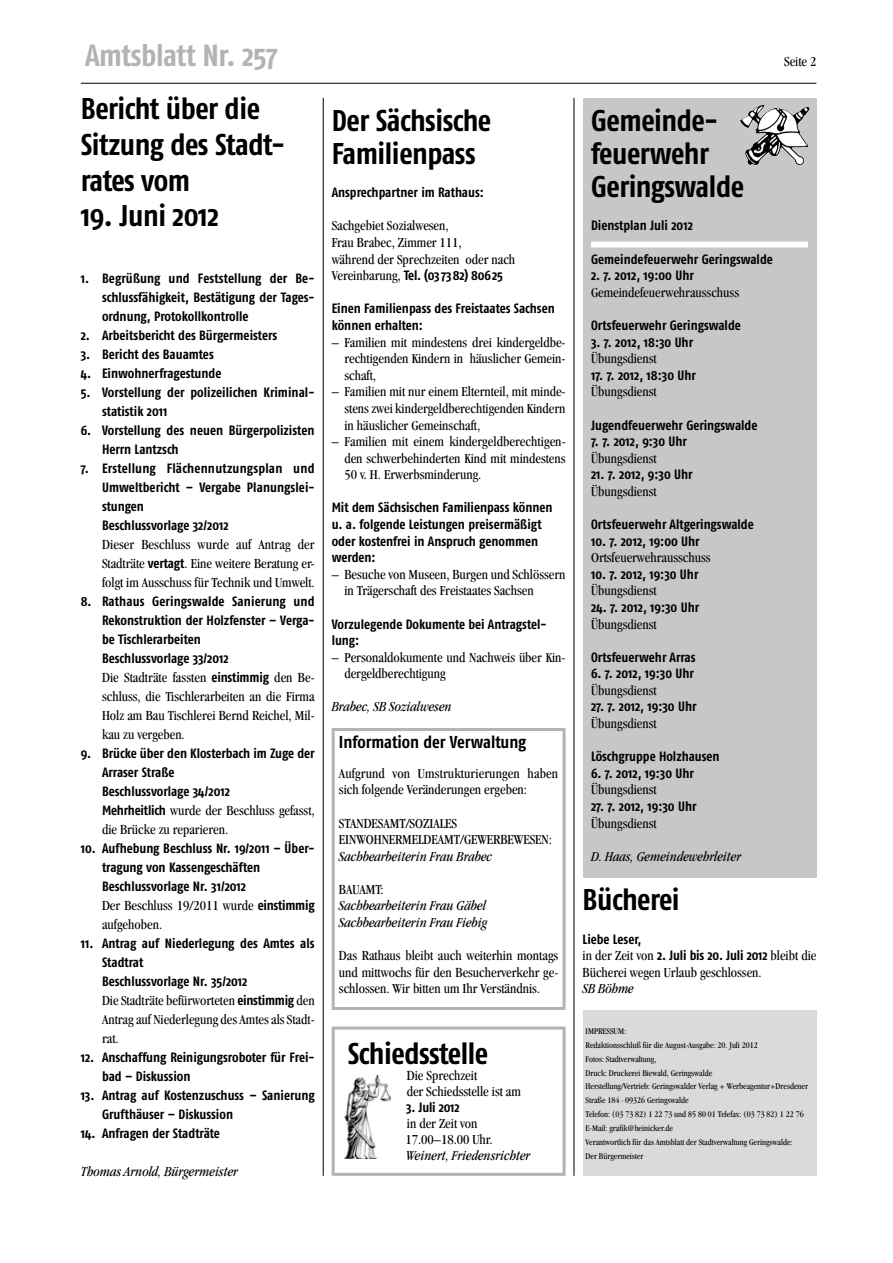
<style>
.page{position:relative;width:893px;height:1263px;background:#fff}
.page>*{position:absolute;margin:0;border:0;box-sizing:border-box;transform-origin:0 0}
.t1{font:700 30.6px "Fago Co";letter-spacing:-.015em;color:#b1b3b4}
.t2{font:700 30px/33.2px "Fago Co";letter-spacing:-.015em;color:#000}
.t3{font:700 17.25px "Fago Co";letter-spacing:-.005em;color:#000}
.t4{font:condensed 14.25px/16.6px "Garamond";color:#000}
.t5{font:italic condensed 14.25px/16.6px "Garamond";color:#000}
.t6{font:700 13.5px/19px "Fago Co";color:#000}
.t7{font:condensed 9px/14px "Garamond";color:#000}
.s1{font-family:"Fago Co";font-weight:700;font-stretch:normal;font-size:13.5px}
.s2{font-family:"Garamond";font-weight:400;font-stretch:condensed;font-size:14.25px}
</style>
<div class="page">
<hr style="left:81px;top:83px;width:735px;height:1px;background:#000">
<div style="left:583px;top:1010px;width:233px;height:166px;background:#d9dadb"></div>
<div style="left:332px;top:1026px;width:234px;height:150px;border:3px solid #b1b3b4"></div>
<img style="left:344px;top:1076px;width:46px;height:82px">
<div style="left:583px;top:98px;width:233px;height:779px;background:#c6c7c8"></div>
<img style="left:740px;top:105px;width:26px;height:60px">
<div style="left:591px;top:241px;width:217px;height:6px;background:#fff"></div>
<hr style="left:574px;top:98px;width:1px;height:1078px;background:#000">
<hr style="left:323px;top:98px;width:1px;height:1078px;background:#000">
<div style="left:332px;top:728px;width:234px;height:282px;border:3px solid #b1b3b4"></div>
<h1 class="t1" style="left:85px;top:37px;width:194px">Amtsblatt Nr. 257</h1>
<h2 class="t2" style="left:81px;top:91px;width:206px;line-height:35.5px">Bericht über die<br>Sitzung des Stadt&shy;rates vom</h2>
<h2 class="t2" style="left:81px;top:199px;width:140px">19. Juni 2012</h2>
<p class="t6" style="left:102px;top:269px;width:214px;text-align:justify;text-indent:-21px">1. Begrüßung und Feststellung der Be&shy;schlussfähigkeit, Bestätigung der Tages&shy;ordnung, Protokollkontrolle</p>
<p class="t6" style="left:81px;top:326px;width:198px">2. Arbeitsbericht des Bürgermeisters</p>
<p class="t6" style="left:81px;top:345px;width:134px">3. Bericht des Bauamtes</p>
<p class="t6" style="left:81px;top:364px;width:142px">4. Einwohnerfragestunde</p>
<p class="t6" style="left:102px;top:383px;width:214px;text-indent:-21px">5. Vorstellung der polizeilichen Kriminal&shy;statistik 2011</p>
<p class="t6" style="left:102px;top:421px;width:214px;text-indent:-21px">6. Vorstellung des neuen Bürgerpolizisten<br>Herrn Lantzsch</p>
<p class="t6" style="left:102px;top:459px;width:214px;text-indent:-21px">7. Erstellung Flächennutzungsplan und<br>Umweltbericht – Vergabe Planungslei&shy;stungen<br>Beschlussvorlage 32/2012</p>
<p class="t4" style="left:102px;top:535px;width:214px;line-height:19px;text-align:justify">Dieser Beschluss wurde auf Antrag der Stadträte <span class="s1">vertagt</span>. Eine weitere Beratung er&shy;folgt im Ausschuss für Technik und Umwelt.</p>
<p class="t6" style="left:102px;top:592px;width:214px;text-indent:-21px">8. Rathaus Geringswalde Sanierung und<br>Rekonstruktion der Holzfenster – Verga&shy;be Tischlerarbeiten<br>Beschlussvorlage 33/2012</p>
<p class="t4" style="left:102px;top:668px;width:214px;line-height:19px;text-align:justify">Die Stadträte fassten <span class="s1">einstimmig</span> den Be&shy;schluss, die Tischlerarbeiten an die Firma Holz am Bau Tischlerei Bernd Reichel, Mil&shy;kau zu vergeben.</p>
<p class="t6" style="left:102px;top:743px;width:214px;text-indent:-21px">9. Brücke über den Klosterbach im Zuge der<br>Arraser Straße<br>Beschlussvorlage 34/2012</p>
<p class="t4" style="left:102px;top:801px;width:214px;line-height:19px"><span class="s1">Mehrheitlich</span> wurde der Beschluss gefasst, die Brücke zu reparieren.</p>
<p class="t6" style="left:102px;top:838px;width:214px;text-indent:-21px">10. Aufhebung Beschluss Nr. 19/2011 – Über&shy;tragung von Kassengeschäften<br>Beschlussvorlage Nr. 31/2012</p>
<p class="t4" style="left:102px;top:896px;width:214px;line-height:19px">Der Beschluss 19/2011 wurde <span class="s1">einstimmig </span>aufgehoben.</p>
<p class="t6" style="left:102px;top:933px;width:214px;text-indent:-21px">11. Antrag auf Niederlegung des Amtes als<br>Stadtrat<br>Beschlussvorlage Nr. 35/2012</p>
<p class="t4" style="left:102px;top:991px;width:214px;line-height:19px;text-align:justify">Die Stadträte befürworteten <span class="s1">einstimmig</span> den Antrag auf Niederlegung des Amtes als Stadt&shy;rat.</p>
<p class="t6" style="left:102px;top:1047px;width:214px;text-indent:-21px">12. Anschaffung Reinigungsroboter für Frei&shy;bad – Diskussion</p>
<p class="t6" style="left:102px;top:1085px;width:214px;text-indent:-21px">13. Antrag auf Kostenzuschuss – Sanierung<br>Grufthäuser – Diskussion</p>
<p class="t6" style="left:81px;top:1123px;width:141px">14. Anfragen der Stadträte</p>
<p class="t5" style="left:81px;top:1163px;width:159px">Thomas Arnold, Bürgermeister</p>
<h2 class="t2" style="left:332px;top:104px;width:161px">Der Sächsische<br>Familienpass</h2>
<p class="t6" style="left:332px;top:183px;width:154px">Ansprechpartner im Rathaus:</p>
<p class="t4" style="left:332px;top:217px;width:185px">Sachgebiet Sozialwesen,<br>Frau Brabec, Zimmer 111,<br>während der Sprechzeiten oder nach</p>
<p class="t6" style="left:332px;top:266px;width:173px"><span class="s2">Vereinbarung,</span> Tel. (037382) 80625</p>
<p class="t6" style="left:332px;top:300px;width:225px;line-height:16.6px">Einen Familienpass des Freistaates Sachsen können erhalten:</p>
<p class="t4" style="left:344px;top:334px;width:223px;text-align:justify;text-indent:-13px">– Familien mit mindestens drei kindergeldbe&shy;rechtigenden Kindern in häuslicher Gemein&shy;schaft,</p>
<p class="t4" style="left:344px;top:383px;width:223px;text-align:justify;text-indent:-13px">– Familien mit nur einem Elternteil, mit minde&shy;stens zwei kindergeldberechtigenden Kindern in häuslicher Gemeinschaft,</p>
<p class="t4" style="left:344px;top:433px;width:223px;text-align:justify;text-indent:-13px">– Familien mit einem kindergeldberechtigen&shy;den schwerbehinderten Kind mit mindestens 50 v. H. Erwerbsminderung.</p>
<p class="t6" style="left:332px;top:499px;width:222px;line-height:16.6px">Mit dem Sächsischen Familienpass können u. a. folgende Leistungen preisermäßigt oder kostenfrei in Anspruch genommen werden:</p>
<p class="t4" style="left:344px;top:566px;width:223px;text-indent:-13px">– Besuche von Museen, Burgen und Schlössern in Trägerschaft des Freistaates Sachsen</p>
<p class="t6" style="left:332px;top:615px;width:216px;line-height:16.6px">Vorzulegende Dokumente bei Antragstel&shy;lung:</p>
<p class="t4" style="left:344px;top:649px;width:223px;text-indent:-13px">– Personaldokumente und Nachweis über Kin&shy;dergeldberechtigung</p>
<p class="t5" style="left:332px;top:699px;width:121px">Brabec, SB Sozialwesen</p>
<p class="t3" style="left:339px;top:731px;width:189px">Information der Verwaltung</p>
<p class="t4" style="left:339px;top:765px;width:221px">Aufgrund von Umstrukturierungen haben sich folgende Veränderungen ergeben:</p>
<p class="t4" style="left:339px;top:814px;width:214px">STANDESAMT/SOZIALES<br>EINWOHNERMELDEAMT/GEWERBEWESEN:</p>
<p class="t5" style="left:339px;top:848px;width:155px">Sachbearbeiterin Frau Brabec</p>
<p class="t4" style="left:339px;top:881px;width:46px">BAUAMT:</p>
<p class="t5" style="left:339px;top:898px;width:150px">Sachbearbeiterin Frau Gäbel<br>Sachbearbeiterin Frau Fiebig</p>
<p class="t4" style="left:339px;top:947px;width:221px;text-align:justify">Das Rathaus bleibt auch weiterhin montags und mittwochs für den Besucherverkehr ge&shy;schlossen. Wir bitten um Ihr Verständnis.</p>
<h2 class="t2" style="left:348px;top:1036px;width:142px">Schiedsstelle</h2>
<p class="t4" style="left:407px;top:1067px;width:116px;line-height:16px">Die Sprechzeit<br>der Schiedsstelle ist am</p>
<p class="t6" style="left:406px;top:1097px;width:55px">3. Juli 2012</p>
<p class="t4" style="left:405px;top:1115px;width:89px;line-height:16px">in der Zeit von<br>17.00–18.00 Uhr.</p>
<p class="t5" style="left:406px;top:1147px;width:126px">Weinert, Friedensrichter</p>
<p class="t4" style="left:784px;top:53px;width:34px">Seite 2</p>
<h2 class="t2" style="left:591px;top:104px;width:155px">Gemeinde&shy;feuerwehr<br>Geringswalde</h2>
<p class="t6" style="left:591px;top:216px;width:103px">Dienstplan Juli 2012</p>
<p class="t6" style="left:591px;top:249px;width:183px">Gemeindefeuerwehr Geringswalde</p>
<p class="t6" style="left:591px;top:266px;width:104px">2. 7. 2012, 19:00 Uhr</p>
<p class="t4" style="left:591px;top:284px;width:149px">Gemeindefeuerwehrausschuss</p>
<p class="t6" style="left:591px;top:316px;width:151px">Ortsfeuerwehr Geringswalde</p>
<p class="t6" style="left:591px;top:332px;width:104px">3. 7. 2012, 18:30 Uhr</p>
<p class="t4" style="left:591px;top:350px;width:67px">Übungsdienst</p>
<p class="t6" style="left:591px;top:365px;width:106px">17. 7. 2012, 18:30 Uhr</p>
<p class="t4" style="left:591px;top:383px;width:67px">Übungsdienst</p>
<p class="t6" style="left:591px;top:415px;width:168px">Jugendfeuerwehr Geringswalde</p>
<p class="t6" style="left:591px;top:432px;width:97px">7. 7. 2012, 9:30 Uhr</p>
<p class="t4" style="left:591px;top:450px;width:67px">Übungsdienst</p>
<p class="t6" style="left:591px;top:465px;width:103px">21. 7. 2012, 9:30 Uhr</p>
<p class="t4" style="left:591px;top:483px;width:67px">Übungsdienst</p>
<p class="t6" style="left:591px;top:515px;width:164px">Ortsfeuerwehr Altgeringswalde</p>
<p class="t6" style="left:591px;top:531px;width:110px">10. 7. 2012, 19:00 Uhr</p>
<p class="t4" style="left:591px;top:549px;width:121px">Ortsfeuerwehrausschuss</p>
<p class="t6" style="left:591px;top:564px;width:109px">10. 7. 2012, 19:30 Uhr</p>
<p class="t4" style="left:591px;top:582px;width:67px">Übungsdienst</p>
<p class="t6" style="left:591px;top:597px;width:110px">24. 7. 2012, 19:30 Uhr</p>
<p class="t4" style="left:591px;top:615px;width:67px">Übungsdienst</p>
<p class="t6" style="left:591px;top:647px;width:106px">Ortsfeuerwehr Arras</p>
<p class="t6" style="left:591px;top:664px;width:104px">6. 7. 2012, 19:30 Uhr</p>
<p class="t4" style="left:591px;top:682px;width:67px">Übungsdienst</p>
<p class="t6" style="left:591px;top:697px;width:107px">27. 7. 2012, 19:30 Uhr</p>
<p class="t4" style="left:591px;top:715px;width:67px">Übungsdienst</p>
<p class="t6" style="left:591px;top:747px;width:130px">Löschgruppe Holzhausen</p>
<p class="t6" style="left:591px;top:763px;width:104px">6. 7. 2012, 19:30 Uhr</p>
<p class="t4" style="left:591px;top:781px;width:67px">Übungsdienst</p>
<p class="t6" style="left:591px;top:796px;width:107px">27. 7. 2012, 19:30 Uhr</p>
<p class="t4" style="left:591px;top:814px;width:67px">Übungsdienst</p>
<p class="t5" style="left:591px;top:848px;width:152px">D. Haas, Gemeindewehrleiter</p>
<h2 class="t2" style="left:583px;top:883px;width:99px">Bücherei</h2>
<p class="t6" style="left:583px;top:929px;width:60px">Liebe Leser,</p>
<p class="t4" style="left:583px;top:947px;width:235px">in der Zeit von <span class="s1">2. Juli bis 20. Juli 2012</span> bleibt die<br>Bücherei wegen Urlaub geschlossen.</p>
<p class="t5" style="left:583px;top:980px;width:53px">SB Böhme</p>
<p class="t7" style="left:586px;top:1024px;width:224px">IMPRESSUM:<br>Redaktionsschluß für die August-Ausgabe: 20. Juli 2012<br>Fotos: Stadtverwaltung,<br>Druck: Druckerei Biewald, Geringswalde<br>Herstellung/Vertrieb: Geringswalder Verlag + Werbeagentur+Dresdener Straße 184 · 09326 Geringswalde<br>Telefon: (03 73 82) 1 22 73 und 85 80 01 Telefax: (03 73 82) 1 22 76<br>E-Mail: grafik@heinicker.de<br>Verantwortlich für das Amtsblatt der Stadtverwaltung Geringswalde:<br>Der Bürgermeister</p>
</div>
